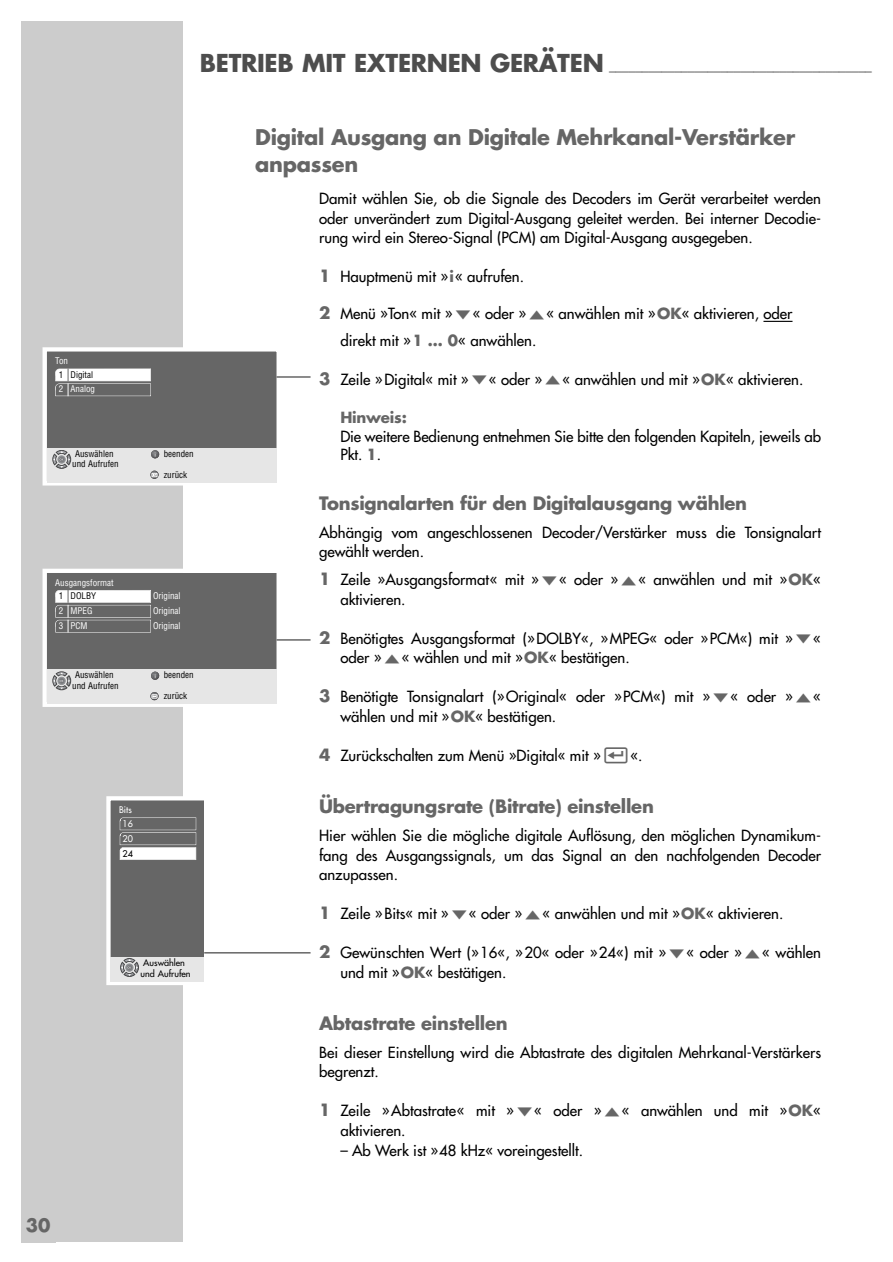
<style>
.page{position:relative;width:893px;height:1262px;background:#fff}
.page>*{position:absolute;margin:0;border:0;box-sizing:border-box;transform-origin:0 0}
.t1{font:700 21px/27px "Futura";letter-spacing:-.015em;color:#666}
.t2{font:700 18px "Futura";letter-spacing:-.015em;color:#666}
.t3{font:15px/19.5px "Futura";color:#000}
.t4{font:700 15px "Futura";letter-spacing:-.015em;color:#666}
.t5{font:700 13.5px "Futura";color:#666}
.t6{font:condensed 9px "Helvetica";color:#000}
.t7{font:condensed 9px/15px "Helvetica";color:#fff}
.t8{font:9px/10.5px "Futura";color:#000}
.t9{font:9px "Futura";color:#fff}
.s1{font-size:24px;color:#4d4d4d}
.s2{font-weight:700;font-size:16.5px;color:#666}
.s3{font-weight:700;color:#666}
.s4{font-family:"Grund Son Se";font-size:13.5px;color:#666}
.s5{font-family:"Grund Son Ne";color:#666}
</style>
<div class="page">
<div style="left:21px;top:21px;width:162px;height:1221px;background:#ccc"></div>
<svg style="left:763px;top:321px;width:29px;height:1px"></svg>
<div style="left:111px;top:800px;width:93px;height:180px;background:#666"></div>
<div style="left:106px;top:796px;width:102px;height:189px;border:4px solid #fff"></div>
<div style="left:111px;top:956px;width:93px;height:25px;background:#e6e6e6"></div>
<svg style="left:120px;top:958px;width:19px;height:18px"></svg>
<svg style="left:120px;top:817px;width:76px;height:43px"></svg>
<hr style="left:204px;top:952px;width:106px;height:1px;background:#666">
<div style="left:47px;top:351px;width:229px;height:130px;background:#666"></div>
<div style="left:43px;top:347px;width:238px;height:138px;border:4px solid #fff"></div>
<div style="left:47px;top:448px;width:229px;height:34px;background:#e6e6e6"></div>
<svg style="left:150px;top:470px;width:8px;height:9px"></svg>
<svg style="left:151px;top:450px;width:8px;height:8px"></svg>
<svg style="left:53px;top:450px;width:18px;height:18px"></svg>
<svg style="left:55px;top:368px;width:96px;height:28px"></svg>
<hr style="left:276px;top:376px;width:34px;height:2px;background:#666">
<div style="left:47px;top:573px;width:229px;height:129px;background:#666"></div>
<div style="left:43px;top:568px;width:238px;height:139px;border:4px solid #fff"></div>
<div style="left:47px;top:669px;width:229px;height:34px;background:#e6e6e6"></div>
<svg style="left:150px;top:692px;width:8px;height:8px"></svg>
<svg style="left:151px;top:671px;width:8px;height:9px"></svg>
<svg style="left:53px;top:671px;width:18px;height:19px"></svg>
<svg style="left:55px;top:590px;width:96px;height:42px"></svg>
<hr style="left:276px;top:639px;width:34px;height:1px;background:#666">
<p class="t5" style="left:200px;top:59px;width:673px"><span class="s1">BETRIEB MIT EXTERNEN GERÄTEN</span> ________________________________________</p>
<p class="t7" style="left:55px;top:354px;width:14px">Ton</p>
<p class="t6" style="left:59px;top:371px;width:36px">1 Digital</p>
<p class="t7" style="left:59px;top:382px;width:38px">2 Analog</p>
<p class="t6" style="left:75px;top:450px;width:40px">Auswählen</p>
<p class="t6" style="left:164px;top:450px;width:31px">beenden</p>
<p class="t6" style="left:72px;top:461px;width:48px">und Aufrufen</p>
<p class="t6" style="left:164px;top:471px;width:25px">zurück</p>
<p class="t7" style="left:55px;top:575px;width:60px">Ausgangsformat</p>
<p class="t6" style="left:59px;top:592px;width:39px">1 DOLBY</p>
<p class="t7" style="left:59px;top:604px;width:35px">2 MPEG<br>3 PCM</p>
<p class="t7" style="left:153px;top:588px;width:29px;text-align:justify">Original Original Original</p>
<p class="t6" style="left:75px;top:671px;width:40px">Auswählen</p>
<p class="t6" style="left:164px;top:671px;width:31px">beenden</p>
<p class="t6" style="left:72px;top:682px;width:48px">und Aufrufen</p>
<p class="t6" style="left:164px;top:692px;width:25px">zurück</p>
<p class="t9" style="left:119px;top:805px;width:14px">Bits</p>
<p class="t9" style="left:123px;top:819px;width:12px">16</p>
<p class="t9" style="left:123px;top:834px;width:12px">20</p>
<p class="t8" style="left:123px;top:849px;width:12px">24</p>
<p class="t8" style="left:141px;top:958px;width:51px">Auswählen und Aufrufen</p>
<h1 class="t1" style="left:255px;top:125px;width:541px">Digital Ausgang an Digitale Mehrkanal-Verstärker anpassen</h1>
<p class="t3" style="left:319px;top:190px;width:503px;text-align:justify">Damit wählen Sie, ob die Signale des Decoders im Gerät verarbeitet werden oder unverändert zum Digital-Ausgang geleitet werden. Bei interner Decodie&shy;rung wird ein Stereo-Signal (PCM) am Digital-Ausgang ausgegeben.</p>
<p class="t3" style="left:319px;top:267px;width:206px"><span class="s2">1</span> Hauptmenü mit »<span class="s3">i</span>« aufrufen.</p>
<p class="t3" style="left:340px;top:301px;width:453px;line-height:27.3px;text-indent:-21px"><span class="s2">2</span> Menü »Ton« mit »<span class="s4">S</span>« oder »<span class="s4">A</span>« anwählen mit »<span class="s3">OK</span>« aktivieren, oder direkt mit »<span class="s3">1 … 0</span>« anwählen.</p>
<p class="t3" style="left:319px;top:370px;width:486px"><span class="s2">3</span> Zeile »Digital« mit »<span class="s4">S</span>« oder »<span class="s4">A</span>« anwählen und mit »<span class="s3">OK</span>« aktivieren.</p>
<p class="t4" style="left:340px;top:410px;width:68px">Hinweis:</p>
<p class="t3" style="left:340px;top:428px;width:482px;line-height:18.8px">Die weitere Bedienung entnehmen Sie bitte den folgenden Kapiteln, jeweils ab<br>Pkt. <span class="s3">1</span>.</p>
<p class="t2" style="left:319px;top:495px;width:429px">Tonsignalarten für den Digitalausgang wählen</p>
<p class="t3" style="left:319px;top:523px;width:503px">Abhängig vom angeschlossenen Decoder/Verstärker muss die Tonsignalart gewählt werden.</p>
<p class="t3" style="left:340px;top:571px;width:482px;text-indent:-21px"><span class="s2">1</span> Zeile »Ausgangsformat« mit »<span class="s4">S</span>« oder »<span class="s4">A</span>« anwählen und mit »<span class="s3">OK</span>« aktivieren.</p>
<p class="t3" style="left:340px;top:629px;width:482px;text-indent:-21px"><span class="s2">2</span> Benötigtes Ausgangsformat (»DOLBY«, »MPEG« oder »PCM«) mit »<span class="s4">S</span>« oder »<span class="s4">A</span>« wählen und mit »<span class="s3">OK</span>« bestätigen.</p>
<p class="t3" style="left:340px;top:688px;width:482px;text-indent:-21px"><span class="s2">3</span> Benötigte Tonsignalart (»Original« oder »PCM«) mit »<span class="s4">S</span>« oder »<span class="s4">A</span>« wählen und mit »<span class="s3">OK</span>« bestätigen.</p>
<p class="t3" style="left:319px;top:746px;width:325px"><span class="s2">4</span> Zurückschalten zum Menü »Digital« mit »<span class="s5">x</span>«.</p>
<p class="t2" style="left:319px;top:798px;width:336px">Übertragungsrate (Bitrate) einstellen</p>
<p class="t3" style="left:319px;top:827px;width:503px;text-align:justify">Hier wählen Sie die mögliche digitale Auflösung, den möglichen Dynamikum&shy;fang des Ausgangssignals, um das Signal an den nachfolgenden Decoder anzupassen.</p>
<p class="t3" style="left:319px;top:905px;width:466px"><span class="s2">1</span> Zeile »Bits« mit »<span class="s4">S</span>« oder »<span class="s4">A</span>« anwählen und mit »<span class="s3">OK</span>« aktivieren.</p>
<p class="t3" style="left:340px;top:944px;width:482px;text-indent:-21px"><span class="s2">2</span> Gewünschten Wert (»16«, »20« oder »24«) mit »<span class="s4">S</span>« oder »<span class="s4">A</span>« wählen und mit »<span class="s3">OK</span>« bestätigen.</p>
<p class="t2" style="left:319px;top:1015px;width:190px">Abtastrate einstellen</p>
<p class="t3" style="left:319px;top:1043px;width:503px">Bei dieser Einstellung wird die Abtastrate des digitalen Mehrkanal-Verstärkers begrenzt.</p>
<p class="t3" style="left:340px;top:1102px;width:482px;text-indent:-21px"><span class="s2">1</span> Zeile »Abtastrate« mit »<span class="s4">S</span>« oder »<span class="s4">A</span>« anwählen und mit »<span class="s3">OK</span>« aktivieren.</p>
<p class="t3" style="left:340px;top:1141px;width:244px">– Ab Werk ist »48 kHz« voreingestellt.</p>
<p class="t2" style="left:26px;top:1217px;width:26px">30</p>
</div>
